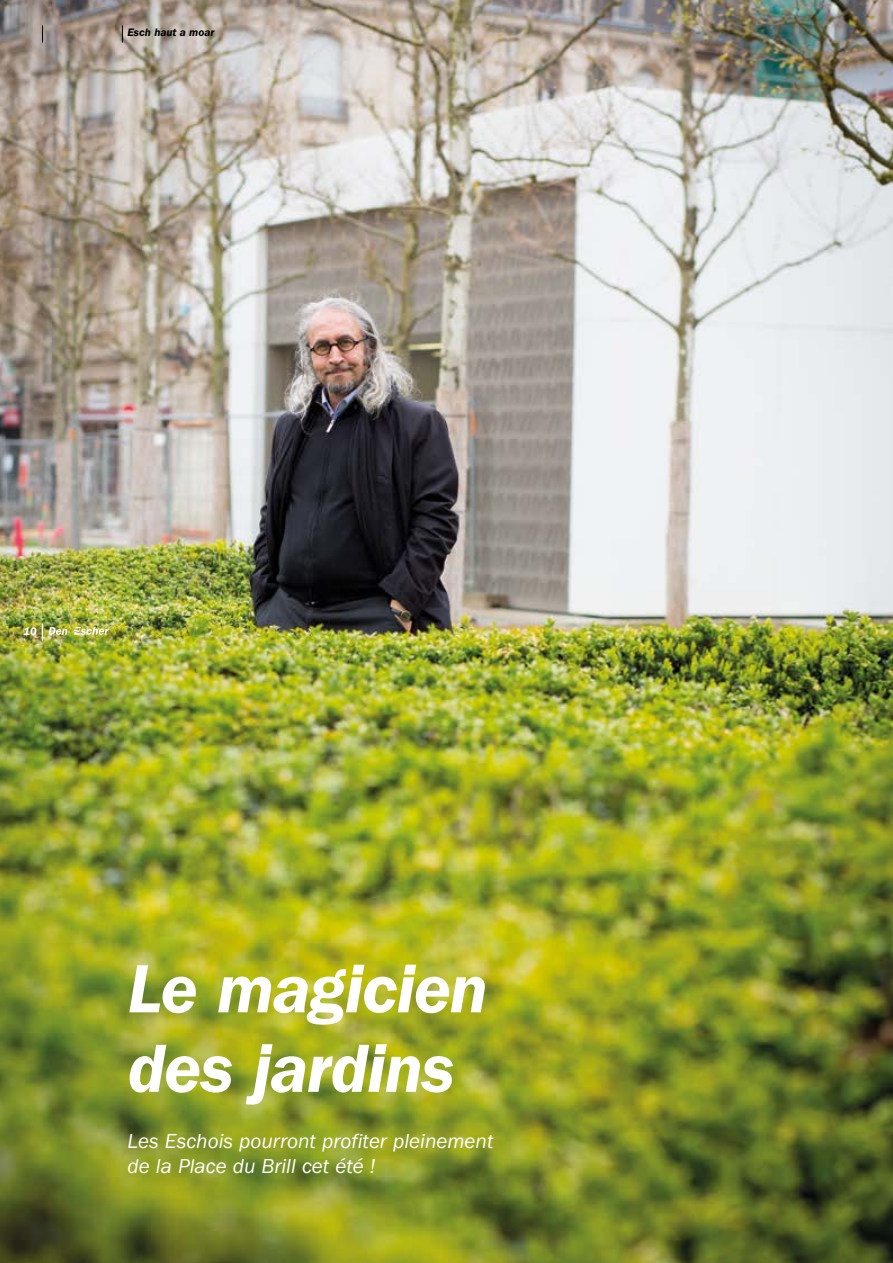
<style>
.page{position:relative;width:893px;height:1263px;background:#fff}
.page>*{position:absolute;margin:0;border:0;box-sizing:border-box;transform-origin:0 0}
.TITRE_1{font:italic 600 70.5px/79.5px "ITC Franklin Gothic Std";letter-spacing:-.02em;color:#fff}
.TITRE_2{font:italic 21px/25.5px "ITC Franklin Gothic Std";color:#fff}
.t1{font:italic 600 11.25px "ITC Franklin Gothic Std";color:#000}
.PAGE_N__LEFT{font:italic 600 11.25px "ITC Franklin Gothic Std";color:#fff}
</style>
<div class="page">
<img style="left:0;top:0;width:893px;height:1263px">
<svg style="left:42px;top:26px;width:1px;height:17px"></svg>
<svg style="left:122px;top:26px;width:1px;height:17px"></svg>
<svg style="left:42px;top:623px;width:1px;height:17px"></svg>
<svg style="left:49px;top:627px;width:18px;height:8px"></svg>
<svg style="left:74px;top:627px;width:35px;height:8px"></svg>
<p class="t1" style="left:128px;top:26px;width:88px">Esch haut a moar</p>
<p class="PAGE_N__LEFT" style="left:23px;top:625px;width:15px">10</p>
<p class="TITRE_1" style="left:128px;top:950px;width:362px">Le magicien des jardins</p>
<p class="TITRE_2" style="left:128px;top:1128px;width:367px">Les Eschois pourront profiter pleinement de la Place du Brill cet été !</p>
</div>
